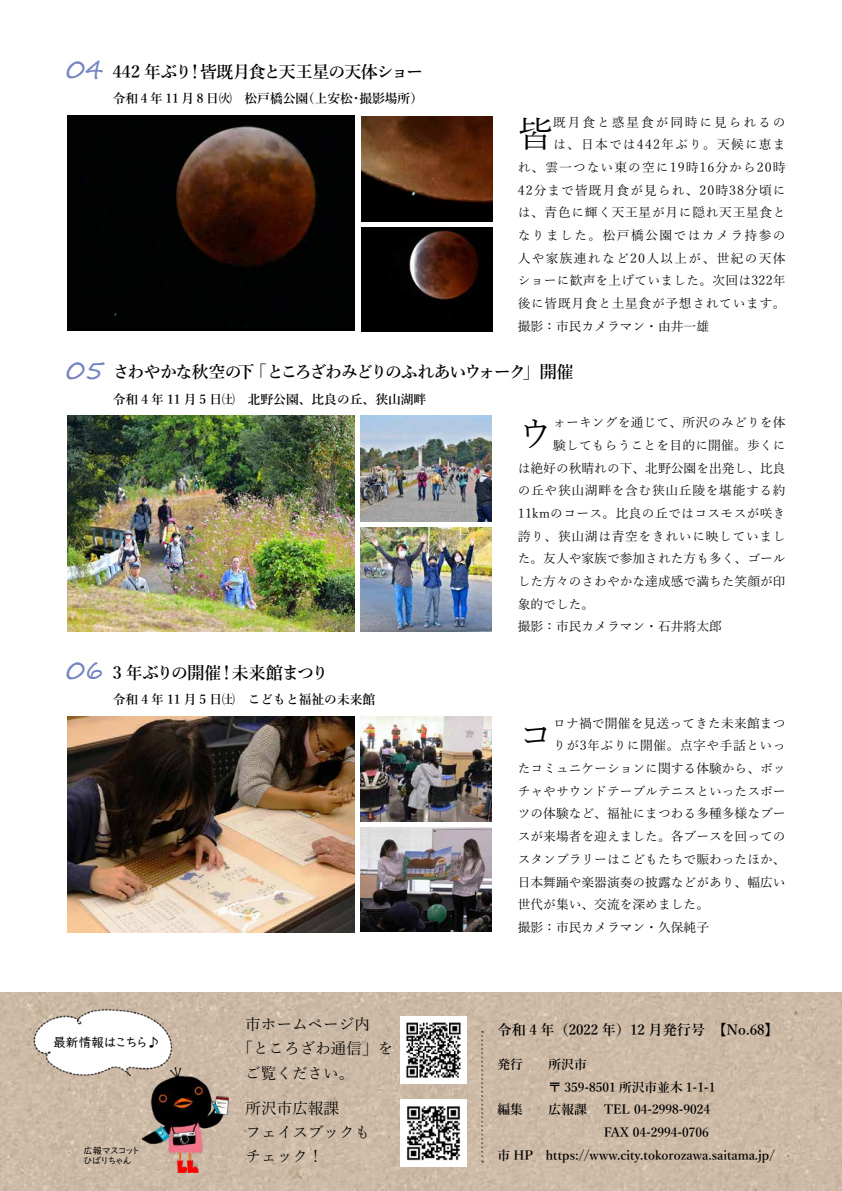
<style>
.page{position:relative;width:842px;height:1191px;background:#fff}
.page>*{position:absolute;margin:0;border:0;box-sizing:border-box;transform-origin:0 0}
.t1{font:35.4px "Yu Mincho";color:#000}
.t2{font:25.5px "Segoe Print";color:#7484c1}
.t3{font:600 17px "Yu Mincho";letter-spacing:-.095em;color:#000}
.t4{font:600 17px "Yu Mincho";letter-spacing:-.07em;color:#000}
.t5{font:600 17px "Yu Mincho";letter-spacing:-.04em;color:#000}
.t6{font:15.6px/24.2px "Yu Mincho";color:#000}
.t7{font:600 14.2px "Yu Mincho";color:#000}
.t8{font:12.8px "Yu Mincho";letter-spacing:.015em;color:#000}
.t9{font:600 12.8px "Yu Mincho";color:#000}
.t10{font:12.8px "Yu Mincho";letter-spacing:.055em;color:#000}
.t11{font:12.8px "Yu Mincho";letter-spacing:.085em;color:#000}
.t12{font:12.8px "Yu Mincho";letter-spacing:.1em;color:#000}
.t13{font:12.8px "Yu Mincho";letter-spacing:.11em;color:#000}
.t14{font:12.8px "Yu Mincho";letter-spacing:.095em;color:#000}
.t15{font:12.8px "Yu Mincho";letter-spacing:.04em;color:#000}
.t16{font:12.8px "Yu Mincho";letter-spacing:.15em;color:#000}
.t17{font:12.8px "UD Digi Kyokasho NK R";color:#000}
.t18{font:9.2px/9.9px "UD Digi Kyokasho NK R";color:#000}
</style>
<div class="page">
<img style="left:361px;top:116px;width:132px;height:106px">
<img style="left:361px;top:227px;width:132px;height:105px">
<img style="left:1px;top:992px;width:841px;height:199px">
<img style="left:31px;top:1007px;width:144px;height:71px">
<img style="left:143px;top:1067px;width:86px;height:105px">
<svg style="left:481px;top:1030px;width:2px;height:132px"></svg>
<img style="left:400px;top:1099px;width:67px;height:67px">
<img style="left:400px;top:1016px;width:67px;height:67px">
<img style="left:67px;top:115px;width:288px;height:216px">
<img style="left:67px;top:416px;width:288px;height:215px">
<img style="left:361px;top:416px;width:131px;height:105px">
<img style="left:361px;top:527px;width:131px;height:104px">
<img style="left:67px;top:716px;width:288px;height:216px">
<img style="left:360px;top:716px;width:132px;height:106px">
<img style="left:360px;top:827px;width:132px;height:105px">
<h2 class="t2" style="left:67px;top:46px;width:39px">04</h2>
<h3 class="t4" style="left:113px;top:62px;width:312px">442 年ぶり！皆既月食と天王星の天体ショー</h3>
<p class="t9" style="left:113px;top:91px;width:312px">令和 4 年 11 月 8 日㈫　松戸橋公園（上安松・撮影場所）</p>
<h1 class="t1" style="left:518px;top:101px;width:37px">皆</h1>
<p class="t16" style="left:553px;top:110px;width:234px">既月食と惑星食が同時に見られるの</p>
<p class="t14" style="left:553px;top:133px;width:234px">は、日本では442年ぶり。天候に恵ま</p>
<p class="t11" style="left:518px;top:155px;width:269px">れ、雲一つない東の空に19時16分から20時</p>
<p class="t11" style="left:518px;top:178px;width:269px">42分まで皆既月食が見られ、20時38分頃に</p>
<p class="t10" style="left:518px;top:201px;width:269px">は、青色に輝く天王星が月に隠れ天王星食と</p>
<p class="t13" style="left:518px;top:223px;width:269px">なりました。松戸橋公園ではカメラ持参の</p>
<p class="t12" style="left:518px;top:246px;width:269px">人や家族連れなど20人以上が、世紀の天体</p>
<p class="t8" style="left:518px;top:269px;width:269px">ショーに歓声を上げていました。次回は322年</p>
<p class="t10" style="left:518px;top:291px;width:269px">後に皆既月食と土星食が予想されています。</p>
<p class="t8" style="left:518px;top:314px;width:193px">撮影：市民カメラマン・由井一雄</p>
<h2 class="t2" style="left:67px;top:347px;width:39px">05</h2>
<h3 class="t3" style="left:113px;top:362px;width:463px">さわやかな秋空の下「ところざわみどりのふれあいウォーク」開催</h3>
<p class="t9" style="left:113px;top:392px;width:315px">令和 4 年 11 月 5 日㈯　北野公園、比良の丘、狭山湖畔</p>
<h1 class="t1" style="left:518px;top:401px;width:37px">ウ</h1>
<p class="t8" style="left:553px;top:410px;width:234px">ォーキングを通じて、所沢のみどりを体</p>
<p class="t8" style="left:553px;top:433px;width:234px">験してもらうことを目的に開催。歩くに</p>
<p class="t8" style="left:518px;top:456px;width:269px">は絶好の秋晴れの下、北野公園を出発し、比良</p>
<p class="t10" style="left:518px;top:478px;width:269px">の丘や狭山湖畔を含む狭山丘陵を堪能する約</p>
<p class="t8" style="left:518px;top:501px;width:269px">11kmのコース。比良の丘ではコスモスが咲き</p>
<p class="t10" style="left:518px;top:524px;width:269px">誇り、狭山湖は青空をきれいに映していまし</p>
<p class="t8" style="left:518px;top:547px;width:269px">た。友人や家族で参加された方も多く、ゴール</p>
<p class="t8" style="left:518px;top:569px;width:269px">した方々のさわやかな達成感で満ちた笑顔が印</p>
<p class="t8" style="left:518px;top:592px;width:78px">象的でした。</p>
<p class="t8" style="left:518px;top:615px;width:206px">撮影：市民カメラマン・石井將太郎</p>
<h2 class="t2" style="left:67px;top:647px;width:39px">06</h2>
<h3 class="t5" style="left:113px;top:663px;width:217px">3 年ぶりの開催！未来館まつり</h3>
<p class="t9" style="left:113px;top:692px;width:264px">令和 4 年 11 月 5 日㈯　こどもと福祉の未来館</p>
<p class="t17" style="left:53px;top:1035px;width:108px">最新情報はこちら♪</p>
<p class="t18" style="left:84px;top:1146px;width:57px">広報マスコットひばりちゃん</p>
<p class="t6" style="left:245px;top:1011px;width:126px">市ホームページ内</p>
<p class="t6" style="left:237px;top:1035px;width:157px">「ところざわ通信」を</p>
<p class="t6" style="left:245px;top:1059px;width:111px">ご覧ください。</p>
<p class="t6" style="left:246px;top:1094px;width:126px">所沢市広報課<br>フェイスブックもチェック！</p>
<p class="t8" style="left:553px;top:711px;width:234px">ロナ禍で開催を見送ってきた未来館まつ</p>
<p class="t15" style="left:553px;top:734px;width:234px">りが3年ぶりに開催。点字や手話といっ</p>
<p class="t8" style="left:518px;top:756px;width:269px">たコミュニケーションに関する体験から、ボッ</p>
<p class="t8" style="left:518px;top:779px;width:269px">チャやサウンドテーブルテニスといったスポー</p>
<p class="t8" style="left:518px;top:802px;width:269px">ツの体験など、福祉にまつわる多種多様なブー</p>
<p class="t8" style="left:518px;top:824px;width:269px">スが来場者を迎えました。各ブースを回っての</p>
<p class="t8" style="left:518px;top:847px;width:269px">スタンプラリーはこどもたちで賑わったほか、</p>
<p class="t8" style="left:518px;top:870px;width:269px">日本舞踊や楽器演奏の披露などがあり、幅広い</p>
<p class="t8" style="left:518px;top:892px;width:193px">世代が集い、交流を深めました。</p>
<p class="t8" style="left:518px;top:915px;width:193px">撮影：市民カメラマン・久保純子</p>
<h1 class="t1" style="left:518px;top:702px;width:37px">コ</h1>
<p class="t7" style="left:497px;top:1022px;width:283px">令和 4 年（2022 年）12 月発行号　【No.68】</p>
<p class="t9" style="left:497px;top:1057px;width:91px">発行 　所沢市</p>
<p class="t9" style="left:497px;top:1079px;width:219px">　　　 〒 359-8501 所沢市並木 1-1-1</p>
<p class="t9" style="left:497px;top:1102px;width:214px">編集 　広報課　 TEL 04-2998-9024</p>
<p class="t9" style="left:604px;top:1125px;width:107px">FAX 04-2994-0706</p>
<p class="t9" style="left:497px;top:1147px;width:279px">市 HP　https://www.city.tokorozawa.saitama.jp/</p>
</div>
